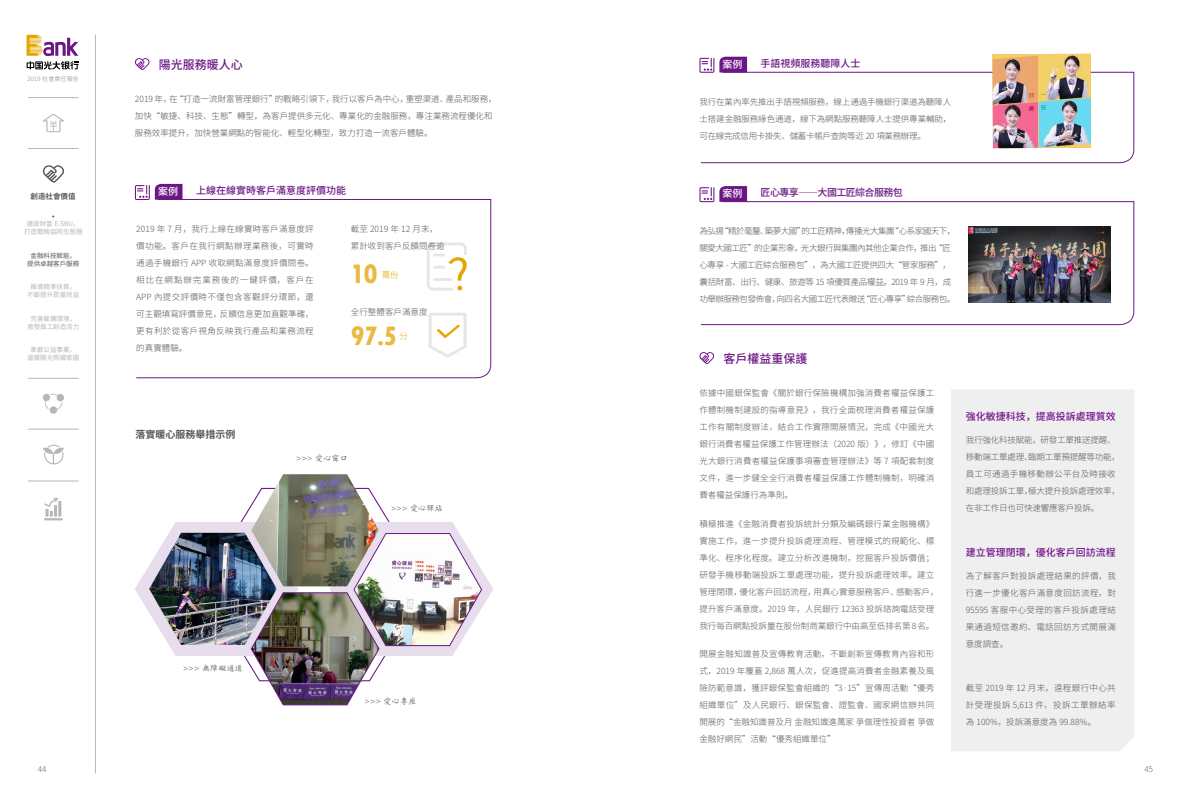
<style>
.page{position:relative;width:1191px;height:808px;background:#fff}
.page>*{position:absolute;margin:0;border:0;box-sizing:border-box;transform-origin:0 0}
.t1{font:800 condensed 28px "Tw Cen";color:#ebb840}
.t2{font:500 12px "Source Han Sans CN";color:#6b1685}
.t3{font:500 10px "Source Han Sans CN";color:#73128c}
.t4{font:500 10px "Source Han Sans CN";color:#6b1685}
.t5{font:500 10px "Source Han Sans CN";letter-spacing:-.06em;color:#6b1685}
.t6{font:700 10px "Source Han Sans CN";color:#595757}
.t7{font:500 10px "Source Han Sans CN";color:#fff}
.t8{font:300 8.5px/17px "Source Han Sans CN";color:#595757;text-align:justify}
.t9{font:300 8.5px/17px "Source Han Sans CN";letter-spacing:.025em;color:#595757}
.t10{font:300 8.5px/17px "Source Han Sans CN";letter-spacing:-.055em;color:#595757}
.t11{font:300 8.5px/17px "Source Han Sans CN";letter-spacing:-.02em;color:#595757}
.t12{font:300 8.5px "Source Han Sans CN";color:#e6a600}
.t13{font:8px "FZKTK GBK1 0";letter-spacing:.025em;color:#4c4948}
.t14{font:300 8px "Source Han Sans CN";color:#656464}
.t15{font:700 7.5px "Source Han Sans CN";color:#595757}
.t16{font:6.5px/7.8px "Source Han Sans CN";color:#b5b6b6;text-align:center}
.t17{font:6.5px/7.8px "Source Han Sans CN";color:#595757;text-align:center}
.t18{font:300 6px "Source Han Sans CN";letter-spacing:.02em;color:#898989}
</style>
<div class="page">
<svg style="left:43px;top:445px;width:21px;height:19px"></svg>
<svg style="left:43px;top:165px;width:21px;height:17px"></svg>
<svg style="left:43px;top:114px;width:21px;height:18px"></svg>
<div style="left:43px;top:394px;width:7px;height:7px;background:#b5b6b6;border-radius:50%"></div>
<svg style="left:45px;top:393px;width:19px;height:21px"></svg>
<hr style="left:28px;top:148px;width:51px;height:1px;background:#b5b6b6">
<hr style="left:95px;top:35px;width:1px;height:738px;background:#b5b6b6">
<hr style="left:28px;top:97px;width:51px;height:1px;background:#b5b6b6">
<hr style="left:28px;top:378px;width:51px;height:1px;background:#b5b6b6">
<hr style="left:28px;top:429px;width:51px;height:1px;background:#b5b6b6">
<svg style="left:27px;top:35px;width:52px;height:34px"></svg>
<hr style="left:28px;top:481px;width:51px;height:1px;background:#b5b6b6">
<svg style="left:44px;top:498px;width:19px;height:22px"></svg>
<img style="left:135px;top:474px;width:358px;height:231px">
<div style="left:951px;top:390px;width:183px;height:361px;background:#efefef"></div>
<svg style="left:135px;top:58px;width:14px;height:12px"></svg>
<svg style="left:136px;top:199px;width:355px;height:179px"></svg>
<svg style="left:700px;top:72px;width:434px;height:91px"></svg>
<svg style="left:700px;top:201px;width:434px;height:124px"></svg>
<svg style="left:135px;top:184px;width:47px;height:16px"></svg>
<svg style="left:699px;top:57px;width:48px;height:16px"></svg>
<svg style="left:699px;top:186px;width:48px;height:16px"></svg>
<svg style="left:699px;top:352px;width:15px;height:12px"></svg>
<img style="left:992px;top:54px;width:99px;height:94px">
<p class="t18" style="left:27px;top:75px;width:53px">2019 社會責任報告</p>
<p class="t15" style="left:30px;top:192px;width:46px">創造社會價值</p>
<p class="t16" style="left:24px;top:220px;width:60px">建設財富 E-SBU，打造戰略協同生態圈</p>
<p class="t17" style="left:27px;top:252px;width:54px">金融科技賦能，提供卓越客戶服務</p>
<p class="t16" style="left:27px;top:283px;width:54px">推進精準扶貧，不斷提升質量效益</p>
<p class="t16" style="left:27px;top:315px;width:54px">完善雇傭環境，激發員工創造活力</p>
<p class="t16" style="left:27px;top:346px;width:54px">奉獻公益事業，溫暖陽光照耀家園</p>
<h2 class="t2" style="left:159px;top:58px;width:85px">陽光服務暖人心</h2>
<p class="t8" style="left:135px;top:90px;width:363px;text-align:left">2019 年，在“打造一流財富管理銀行”的戰略引領下，我行以客戶為中心，重塑渠道、產品和服務，加快“敏捷、科技、生態”轉型，為客戶提供多元化、專業化的金融服務，專注業務流程優化和服務效率提升，加快營業網點的智能化、輕型化轉型，致力打造一流客戶體驗。</p>
<p class="t7" style="left:722px;top:59px;width:21px">案例</p>
<p class="t4" style="left:760px;top:58px;width:101px">手語視頻服務聽障人士</p>
<p class="t8" style="left:699px;top:93px;width:253px">我行在業內率先推出手語視頻服務，線上通過手機銀行渠道為聽障人士搭建金融服務綠色通道，線下為網點服務聽障人士提供專業輔助，可在線完成信用卡掛失、儲蓄卡帳戶查詢等近 20 項業務辦理。</p>
<p class="t4" style="left:196px;top:185px;width:151px">上線在線實時客戶滿意度評價功能</p>
<p class="t7" style="left:158px;top:186px;width:21px">案例</p>
<p class="t5" style="left:760px;top:187px;width:144px">匠心專享——大國工匠綜合服務包</p>
<p class="t7" style="left:722px;top:188px;width:21px">案例</p>
<p class="t8" style="left:136px;top:220px;width:179px">2019 年 7 月，我行上線在線實時客戶滿意度評價功能。客戶在我行網點辦理業務後，可實時通過手機銀行 APP 收取網點滿意度評價問卷。相比在網點辦完業務後的一鍵評價，客戶在APP 內提交評價時不僅包含客觀評分環節，還可主觀填寫評價意見，反饋信息更加直觀準確，更有利於從客戶視角反映我行產品和業務流程的真實體驗。</p>
<p class="t6" style="left:136px;top:429px;width:101px">落實暖心服務舉措示例</p>
<p class="t8" style="left:351px;top:220px;width:95px">截至 2019 年 12 月末，累計收到客戶反饋問卷逾</p>
<h1 class="t1" style="left:351px;top:257px;width:28px">10</h1>
<p class="t12" style="left:382px;top:270px;width:18px">萬份</p>
<p class="t8" style="left:351px;top:303px;width:78px">全行整體客戶滿意度</p>
<h1 class="t1" style="left:351px;top:319px;width:48px">97.5</h1>
<p class="t12" style="left:400px;top:331px;width:10px">分</p>
<p class="t13" style="left:296px;top:454px;width:53px">&gt;&gt;&gt; 愛心窗口</p>
<p class="t13" style="left:391px;top:504px;width:53px">&gt;&gt;&gt; 愛心驛站</p>
<p class="t13" style="left:183px;top:664px;width:61px">&gt;&gt;&gt; 無障礙通道</p>
<p class="t13" style="left:365px;top:697px;width:53px">&gt;&gt;&gt; 愛心專座</p>
<p class="t10" style="left:699px;top:222px;width:257px">為弘揚“精於毫釐、築夢大國”的工匠精神，傳播光大集團“心系家國天下，關愛大國工匠”的企業形象，光大銀行與集團內其他企業合作，推出“匠心專享 - 大國工匠綜合服務包”，為大國工匠提供四大“管家服務”，囊括財富、出行、健康、旅遊等 15 項優質產品權益。2019 年 9 月，成功舉辦服務包發佈會，向四名大國工匠代表贈送“匠心專享”綜合服務包。</p>
<h2 class="t2" style="left:723px;top:351px;width:85px">客戶權益重保護</h2>
<p class="t8" style="left:699px;top:385px;width:236px">依據中國銀保監會《關於銀行保險機構加強消費者權益保護工作體制機制建設的指導意見》，我行全面梳理消費者權益保護工作有關制度辦法，結合工作實際開展情況，完成《中國光大銀行消費者權益保護工作管理辦法（2020 版）》，修訂《中國光大銀行消費者權益保護事項審查管理辦法》等 7 項配套制度文件，進一步健全全行消費者權益保護工作體制機制，明確消費者權益保護行為準則。</p>
<p class="t9" style="left:699px;top:515px;width:241px">積極推進《金融消費者投訴統計分類及編碼銀行業金融機構》實施工作，進一步提升投訴處理流程、管理模式的規範化、標準化、程序化程度。建立分析改進機制，挖掘客戶投訴價值；研發手機移動端投訴工單處理功能，提升投訴處理效率。建立管理閉環，優化客戶回訪流程，用真心實意服務客戶、感動客戶，提升客戶滿意度。2019 年，人民銀行 12363 投訴諮詢電話受理我行每百網點投訴量在股份制商業銀行中由高至低排名第 8名。</p>
<p class="t8" style="left:699px;top:645px;width:236px">開展金融知識普及宣傳教育活動，不斷創新宣傳教育內容和形式，2019 年覆蓋 2,868 萬人次，促進提高消費者金融素養及風險防範意識，獲評銀保監會組織的“3·15”宣傳周活動“優秀組織單位”及人民銀行、銀保監會、證監會、國家網信辦共同開展的“金融知識普及月金融知識進萬家爭做理性投資者爭做金融好網民”活動“優秀組織單位”</p>
<p class="t3" style="left:965px;top:411px;width:151px">強化敏捷科技，提高投訴處理質效</p>
<p class="t11" style="left:965px;top:432px;width:156px">我行強化科技賦能，研發工單推送提醒、移動端工單處理、臨期工單預提醒等功能，員工可通過手機移動辦公平台及時接收和處理投訴工單，極大提升投訴處理效率，在非工作日也可快速響應客戶投訴。</p>
<p class="t3" style="left:966px;top:547px;width:151px">建立管理閉環，優化客戶回訪流程</p>
<p class="t8" style="left:965px;top:568px;width:152px">為了解客戶對投訴處理結果的評價，我行進一步優化客戶滿意度回訪流程，對95595 客服中心受理的客戶投訴處理結果通過短信邀約、電話回訪方式開展滿意度調查。</p>
<p class="t8" style="left:966px;top:679px;width:151px">截至 2019 年 12 月末，遠程銀行中心共計受理投訴 5,613 件，投訴工單辦結率為 100%，投訴滿意度為 99.88%。</p>
<p class="t14" style="left:38px;top:765px;width:10px">44</p>
<p class="t14" style="left:1144px;top:765px;width:10px">45</p>
</div>
